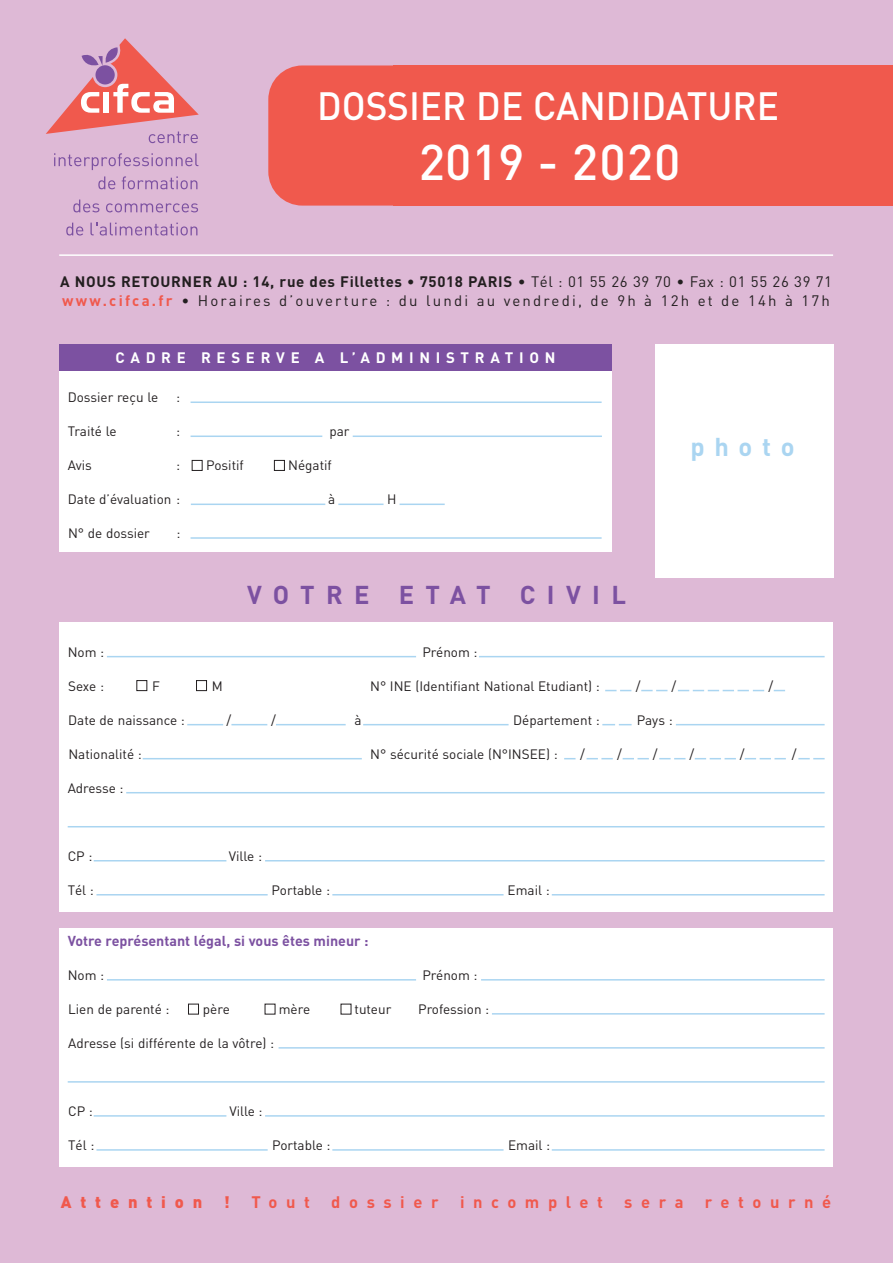
<style>
.page{position:relative;width:893px;height:1263px;background:#deb9d6}
.page>*{position:absolute;margin:0;border:0;box-sizing:border-box;transform-origin:0 0}
.t1{font:500 49.5px "DIN";letter-spacing:.01em;color:#fff}
.t2{font:500 39px "DIN";color:#fff;scale:.95 1}
.t3{font:700 25.5px "DIN";letter-spacing:.445em;color:#7c51a1}
.t4{font:700 25.5px "DIN";letter-spacing:.38em;color:#aad5f1}
.t5{font:700 16.5px "DIN";letter-spacing:.52em;color:#f0594d}
.t6{font:900 16.5px "DIN";letter-spacing:.535em;color:#f0594d}
.t7{font:15px/19.5px "DIN";letter-spacing:.145em;color:#231f20}
.t8{font:700 15px "DIN";letter-spacing:.38em;color:#fff}
.t9{font:700 14.25px "DIN";color:#7c51a1}
.t10{font:13.5px "DIN";color:#231f20}
.s1{font-weight:700}
.s2{font-weight:700;color:#f0594d}
</style>
<div class="page">
<div style="left:59px;top:623px;width:774px;height:289px;background:#fff"></div>
<div style="left:59px;top:345px;width:553px;height:207px;background:#fff"></div>
<div style="left:59px;top:345px;width:553px;height:26px;background:#7c51a1"></div>
<div style="left:655px;top:345px;width:178px;height:233px;background:#fff"></div>
<hr style="left:107px;top:656px;width:309px;height:1px;background:#aad5f1">
<hr style="left:191px;top:401px;width:411px;height:2px;background:#aad5f1">
<hr style="left:191px;top:537px;width:411px;height:2px;background:#aad5f1">
<hr style="left:353px;top:435px;width:249px;height:2px;background:#aad5f1">
<hr style="left:338px;top:504px;width:45px;height:1px;background:#aad5f1">
<hr style="left:400px;top:504px;width:45px;height:1px;background:#aad5f1">
<hr style="left:191px;top:435px;width:131px;height:2px;background:#aad5f1">
<hr style="left:191px;top:504px;width:134px;height:1px;background:#aad5f1">
<hr style="left:479px;top:656px;width:346px;height:1px;background:#aad5f1">
<div style="left:59px;top:929px;width:774px;height:238px;background:#fff"></div>
<hr style="left:107px;top:979px;width:309px;height:1px;background:#aad5f1">
<hr style="left:481px;top:979px;width:344px;height:1px;background:#aad5f1">
<hr style="left:492px;top:1013px;width:333px;height:1px;background:#aad5f1">
<hr style="left:676px;top:724px;width:149px;height:1px;background:#aad5f1">
<hr style="left:363px;top:724px;width:146px;height:1px;background:#aad5f1">
<svg style="left:602px;top:724px;width:30px;height:1px"></svg>
<hr style="left:187px;top:724px;width:36px;height:1px;background:#aad5f1">
<hr style="left:231px;top:724px;width:36px;height:1px;background:#aad5f1">
<hr style="left:276px;top:724px;width:70px;height:1px;background:#aad5f1">
<svg style="left:798px;top:758px;width:27px;height:1px"></svg>
<svg style="left:745px;top:758px;width:41px;height:1px"></svg>
<svg style="left:695px;top:758px;width:41px;height:1px"></svg>
<svg style="left:659px;top:758px;width:26px;height:1px"></svg>
<svg style="left:623px;top:758px;width:26px;height:1px"></svg>
<svg style="left:587px;top:758px;width:26px;height:1px"></svg>
<svg style="left:678px;top:690px;width:86px;height:1px"></svg>
<svg style="left:641px;top:690px;width:26px;height:1px"></svg>
<svg style="left:605px;top:690px;width:26px;height:1px"></svg>
<hr style="left:143px;top:758px;width:219px;height:1px;background:#aad5f1">
<hr style="left:126px;top:792px;width:699px;height:1px;background:#aad5f1">
<hr style="left:68px;top:826px;width:757px;height:1px;background:#aad5f1">
<hr style="left:94px;top:860px;width:132px;height:1px;background:#aad5f1">
<hr style="left:265px;top:860px;width:560px;height:1px;background:#aad5f1">
<hr style="left:96px;top:894px;width:172px;height:1px;background:#aad5f1">
<hr style="left:332px;top:894px;width:172px;height:1px;background:#aad5f1">
<hr style="left:552px;top:894px;width:273px;height:1px;background:#aad5f1">
<hr style="left:94px;top:1115px;width:132px;height:2px;background:#aad5f1">
<hr style="left:279px;top:1047px;width:546px;height:1px;background:#aad5f1">
<hr style="left:68px;top:1081px;width:757px;height:2px;background:#aad5f1">
<hr style="left:265px;top:1115px;width:560px;height:2px;background:#aad5f1">
<hr style="left:96px;top:1149px;width:172px;height:2px;background:#aad5f1">
<hr style="left:332px;top:1149px;width:172px;height:2px;background:#aad5f1">
<hr style="left:552px;top:1149px;width:273px;height:2px;background:#aad5f1">
<div style="left:137px;top:680px;width:10px;height:11px;border:1px solid #231f20"></div>
<div style="left:188px;top:1004px;width:11px;height:10px;border:1px solid #231f20"></div>
<div style="left:196px;top:680px;width:11px;height:11px;border:1px solid #231f20"></div>
<div style="left:192px;top:460px;width:10px;height:11px;border:1px solid #231f20"></div>
<div style="left:274px;top:460px;width:11px;height:11px;border:1px solid #231f20"></div>
<div style="left:268px;top:65px;width:625px;height:141px;background:#f0594d;border-radius:34px"></div>
<div style="left:393px;top:65px;width:500px;height:141px;background:#f0594d"></div>
<svg style="left:54px;top:153px;width:144px;height:17px"></svg>
<svg style="left:98px;top:176px;width:17px;height:13px"></svg>
<svg style="left:122px;top:176px;width:75px;height:13px"></svg>
<svg style="left:73px;top:200px;width:26px;height:12px"></svg>
<svg style="left:106px;top:203px;width:92px;height:9px"></svg>
<svg style="left:66px;top:223px;width:17px;height:12px"></svg>
<svg style="left:90px;top:223px;width:107px;height:12px"></svg>
<svg style="left:46px;top:38px;width:153px;height:105px"></svg>
<hr style="left:59px;top:254px;width:774px;height:2px;background:#fff">
<h2 class="t2" style="left:317px;top:81px;width:488px">DOSSIER DE CANDIDATURE</h2>
<h1 class="t1" style="left:419px;top:131px;width:263px">2019 - 2020</h1>
<p class="t7" style="left:60px;top:271px;width:774px"><span class="s1">A NOUS RETOURNER AU : 14, rue des Fillettes • 75018 PARIS</span> • Tél : 01 55 26 39 70 • Fax : 01 55 26 39 71 <span class="s2">www.cifca.fr</span> • Horaires d’ouverture : du lundi au vendredi, de 9h à 12h et de 14h à 17h</p>
<p class="t8" style="left:116px;top:348px;width:441px">CADRE RESERVE A L’ADMINISTRATION</p>
<p class="t10" style="left:68px;top:389px;width:92px">Dossier reçu le</p>
<p class="t10" style="left:176px;top:389px;width:6px">:</p>
<p class="t10" style="left:68px;top:423px;width:50px">Traité le</p>
<p class="t10" style="left:176px;top:423px;width:6px">:</p>
<p class="t10" style="left:329px;top:423px;width:22px">par</p>
<p class="t10" style="left:68px;top:457px;width:26px">Avis</p>
<p class="t10" style="left:176px;top:457px;width:6px">:</p>
<p class="t10" style="left:206px;top:457px;width:39px">Positif</p>
<p class="t10" style="left:288px;top:457px;width:45px">Négatif</p>
<p class="t10" style="left:68px;top:491px;width:114px">Date d’évaluation :</p>
<p class="t10" style="left:328px;top:491px;width:9px">à</p>
<p class="t10" style="left:387px;top:491px;width:11px">H</p>
<p class="t10" style="left:68px;top:525px;width:83px">N° de dossier</p>
<p class="t10" style="left:176px;top:525px;width:6px">:</p>
<h3 class="t3" style="left:247px;top:578px;width:380px">VOTRE ETAT CIVIL</h3>
<h3 class="t4" style="left:690px;top:430px;width:106px">photo</h3>
<p class="t10" style="left:68px;top:643px;width:38px">Nom :</p>
<p class="t10" style="left:422px;top:643px;width:57px">Prénom :</p>
<p class="t10" style="left:68px;top:677px;width:37px">Sexe :</p>
<p class="t10" style="left:152px;top:677px;width:9px">F</p>
<p class="t10" style="left:212px;top:677px;width:13px">M</p>
<p class="t10" style="left:370px;top:677px;width:231px">N° INE (Identifiant National Etudiant) :</p>
<p class="t10" style="left:636px;top:677px;width:6px">/</p>
<p class="t10" style="left:671px;top:677px;width:6px">/</p>
<p class="t10" style="left:768px;top:677px;width:6px">/</p>
<p class="t10" style="left:68px;top:711px;width:118px">Date de naissance :</p>
<p class="t10" style="left:226px;top:711px;width:6px">/</p>
<p class="t10" style="left:271px;top:711px;width:6px">/</p>
<p class="t10" style="left:354px;top:711px;width:9px">à</p>
<p class="t10" style="left:513px;top:711px;width:88px">Département :</p>
<p class="t10" style="left:637px;top:711px;width:37px">Pays :</p>
<p class="t10" style="left:68px;top:745px;width:75px">Nationalité :</p>
<p class="t10" style="left:370px;top:745px;width:189px">N° sécurité sociale (N°INSEE) :</p>
<p class="t10" style="left:580px;top:745px;width:6px">/</p>
<p class="t10" style="left:617px;top:745px;width:6px">/</p>
<p class="t10" style="left:653px;top:745px;width:6px">/</p>
<p class="t10" style="left:689px;top:745px;width:6px">/</p>
<p class="t10" style="left:740px;top:745px;width:6px">/</p>
<p class="t10" style="left:792px;top:745px;width:6px">/</p>
<p class="t10" style="left:68px;top:779px;width:57px">Adresse :</p>
<p class="t10" style="left:68px;top:848px;width:26px">CP :</p>
<p class="t10" style="left:229px;top:848px;width:35px">Ville :</p>
<p class="t10" style="left:68px;top:882px;width:28px">Tél :</p>
<p class="t10" style="left:271px;top:882px;width:60px">Portable :</p>
<p class="t10" style="left:508px;top:882px;width:44px">Email :</p>
<p class="t9" style="left:68px;top:932px;width:302px">Votre représentant légal, si vous êtes mineur :</p>
<p class="t10" style="left:68px;top:967px;width:38px">Nom :</p>
<p class="t10" style="left:422px;top:967px;width:57px">Prénom :</p>
<p class="t10" style="left:68px;top:1001px;width:103px">Lien de parenté :</p>
<p class="t10" style="left:203px;top:1001px;width:28px">père</p>
<p class="t10" style="left:279px;top:1001px;width:33px">mère</p>
<p class="t10" style="left:355px;top:1001px;width:38px">tuteur</p>
<p class="t10" style="left:418px;top:1001px;width:73px">Profession :</p>
<p class="t10" style="left:68px;top:1035px;width:207px">Adresse (si différente de la vôtre) :</p>
<p class="t10" style="left:68px;top:1103px;width:26px">CP :</p>
<p class="t10" style="left:229px;top:1103px;width:35px">Ville :</p>
<p class="t10" style="left:68px;top:1137px;width:28px">Tél :</p>
<p class="t10" style="left:272px;top:1137px;width:60px">Portable :</p>
<p class="t10" style="left:508px;top:1137px;width:44px">Email :</p>
<p class="t6" style="left:61px;top:1191px;width:143px">Attention</p>
<p class="t6" style="left:224px;top:1191px;width:8px">!</p>
<p class="t5" style="left:252px;top:1191px;width:60px">Tout</p>
<p class="t5" style="left:331px;top:1191px;width:109px">dossier</p>
<p class="t5" style="left:460px;top:1191px;width:144px">incomplet</p>
<p class="t5" style="left:624px;top:1191px;width:61px">sera</p>
<p class="t5" style="left:705px;top:1191px;width:128px">retourné</p>
</div>
